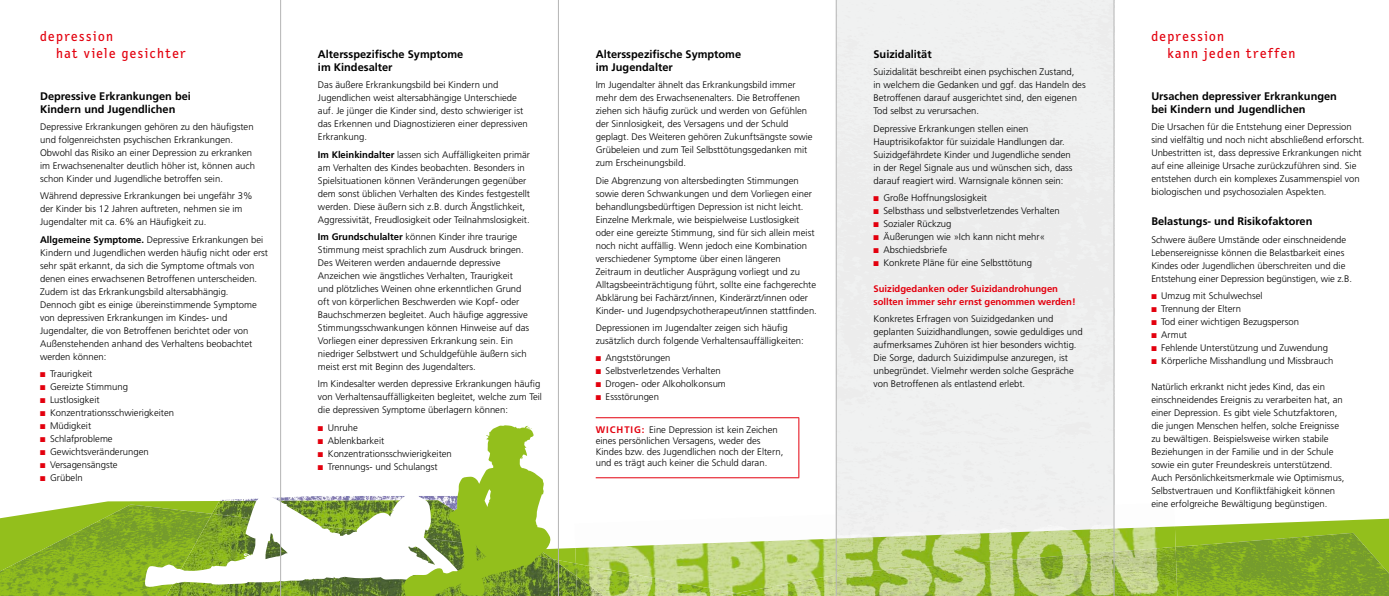
<style>
.page{position:relative;width:1389px;height:596px;background:#fff}
.page>*{position:absolute;margin:0;border:0;box-sizing:border-box;transform-origin:0 0}
.t1{font:14px/16.8px "Letter Gothic Text";letter-spacing:.1em;color:#e3000e}
.t2{font:700 11px/13px "Frutiger LT";color:#000}
.t3{font:300 9.5px/13px "Frutiger LT";color:#000}
.t4{font:700 9.5px/13px "Frutiger LT";color:#e3000e}
.s1{color:#e3000e}
.s2{font-weight:700}
.s3{font-weight:700;color:#e3000e}
</style>
<div class="page">
<svg style="left:1176px;top:518px;width:213px;height:14px"></svg>
<img style="left:1176px;top:532px;width:213px;height:63px">
<svg style="left:0;top:425px;width:576px;height:170px"></svg>
<img style="left:574px;top:502px;width:540px;height:45px">
<div style="left:837px;top:504px;width:277px;height:22px;background:#f0f1f1"></div>
<img style="left:575px;top:526px;width:601px;height:66px">
<img style="left:837px;top:528px;width:277px;height:18px">
<img style="left:736px;top:546px;width:441px;height:49px">
<img style="left:837px;top:551px;width:277px;height:44px">
<img style="left:576px;top:563px;width:160px;height:32px">
<img style="left:721px;top:592px;width:31px;height:3px">
<img style="left:576px;top:575px;width:28px;height:20px">
<hr style="left:596px;top:417px;width:203px;height:1px;background:#e3000e">
<hr style="left:798px;top:418px;width:1px;height:59px;background:#e3000e">
<hr style="left:596px;top:477px;width:203px;height:1px;background:#e3000e">
<hr style="left:1114px;top:0;width:1px;height:595px;background:#b4b4b4">
<hr style="left:836px;top:0;width:1px;height:595px;background:#b4b4b4">
<hr style="left:558px;top:0;width:1px;height:595px;background:#b4b4b4">
<hr style="left:280px;top:0;width:1px;height:595px;background:#b4b4b4">
<h1 class="t1" style="left:56px;top:28px;width:131px;text-indent:-16px">depression<br>hat viele gesichter</h1>
<h1 class="t1" style="left:1151px;top:28px;width:74px">depression</h1>
<p class="t2" style="left:874px;top:48px;width:60px">Suizidalität</p>
<h1 class="t1" style="left:1167px;top:45px;width:130px">kann jeden treffen</h1>
<p class="t3" style="left:874px;top:65px;width:214px">Suizidalität beschreibt einen psychischen Zustand,<br>in welchem die Gedanken und ggf. das Handeln des Betroffenen darauf ausgerichtet sind, den eigenen Tod selbst zu verursachen.</p>
<p class="t3" style="left:874px;top:122px;width:201px">Depressive Erkrankungen stellen einen Hauptrisikofaktor für suizidale Handlungen dar.<br>Suizidgefährdete Kinder und Jugendliche senden in der Regel Signale aus und wünschen sich, dass darauf reagiert wird. Warnsignale können sein:</p>
<p class="t3" style="left:874px;top:191px;width:115px"><span class="s1">■</span> Große Hoffnungslosigkeit</p>
<p class="t3" style="left:874px;top:204px;width:188px"><span class="s1">■</span> Selbsthass und selbstverletzendes Verhalten</p>
<p class="t3" style="left:874px;top:217px;width:80px"><span class="s1">■</span> Sozialer Rückzug</p>
<p class="t3" style="left:874px;top:230px;width:173px"><span class="s1">■</span> Äußerungen wie »Ich kann nicht mehr«</p>
<p class="t3" style="left:874px;top:243px;width:75px"><span class="s1">■</span> Abschiedsbriefe</p>
<p class="t3" style="left:874px;top:256px;width:160px"><span class="s1">■</span> Konkrete Pläne für eine Selbsttötung</p>
<p class="t4" style="left:874px;top:282px;width:204px">Suizidgedanken oder Suizidandrohungen sollten immer sehr ernst genommen werden!</p>
<p class="t3" style="left:874px;top:312px;width:211px">Konkretes Erfragen von Suizidgedanken und geplanten Suizidhandlungen, sowie geduldiges und aufmerksames Zuhören ist hier besonders wichtig.<br>Die Sorge, dadurch Suizidimpulse anzuregen, ist unbegründet. Vielmehr werden solche Gespräche von Betroffenen als entlastend erlebt.</p>
<p class="t2" style="left:318px;top:48px;width:147px">Altersspezifische Symptome im Kindesalter</p>
<p class="t3" style="left:318px;top:78px;width:211px">Das äußere Erkrankungsbild bei Kindern und Jugendlichen weist altersabhängige Unterschiede auf. Je jünger die Kinder sind, desto schwieriger ist das Erkennen und Diagnostizieren einer depressiven Erkrankung.</p>
<p class="t3" style="left:318px;top:148px;width:214px"><span class="s2">Im Kleinkindalter</span> lassen sich Auffälligkeiten primär am Verhalten des Kindes beobachten. Besonders in Spielsituationen können Veränderungen gegenüber dem sonst üblichen Verhalten des Kindes festgestellt werden. Diese äußern sich z.B. durch Ängstlichkeit, Aggressivität, Freudlosigkeit oder Teilnahmslosigkeit.</p>
<p class="t3" style="left:318px;top:230px;width:213px"><span class="s2">Im Grundschulalter</span> können Kinder ihre traurige Stimmung meist sprachlich zum Ausdruck bringen.<br>Des Weiteren werden andauernde depressive Anzeichen wie ängstliches Verhalten, Traurigkeit und plötzliches Weinen ohne erkenntlichen Grund oft von körperlichen Beschwerden wie Kopf- oder Bauchschmerzen begleitet. Auch häufige aggressive Stimmungsschwankungen können Hinweise auf das Vorliegen einer depressiven Erkrankung sein. Ein niedriger Selbstwert und Schuldgefühle äußern sich meist erst mit Beginn des Jugendalters.</p>
<p class="t3" style="left:318px;top:377px;width:226px">Im Kindesalter werden depressive Erkrankungen häufig von Verhaltensauffälligkeiten begleitet, welche zum Teil die depressiven Symptome überlagern können:</p>
<p class="t3" style="left:318px;top:420px;width:42px"><span class="s1">■</span> Unruhe</p>
<p class="t3" style="left:318px;top:433px;width:68px"><span class="s1">■</span> Ablenkbarkeit</p>
<p class="t3" style="left:318px;top:446px;width:135px"><span class="s1">■</span> Konzentrationsschwierigkeiten</p>
<p class="t3" style="left:318px;top:459px;width:121px"><span class="s1">■</span> Trennungs- und Schulangst</p>
<p class="t2" style="left:596px;top:48px;width:147px">Altersspezifische Symptome im Jugendalter</p>
<p class="t3" style="left:596px;top:78px;width:218px">Im Jugendalter ähnelt das Erkrankungsbild immer mehr dem des Erwachsenenalters. Die Betroffenen ziehen sich häufig zurück und werden von Gefühlen der Sinnlosigkeit, des Versagens und der Schuld geplagt. Des Weiteren gehören Zukunftsängste sowie Grübeleien und zum Teil Selbsttötungsgedanken mit zum Erscheinungsbild.</p>
<p class="t3" style="left:596px;top:174px;width:223px">Die Abgrenzung von altersbedingten Stimmungen sowie deren Schwankungen und dem Vorliegen einer behandlungsbedürftigen Depression ist nicht leicht.<br>Einzelne Merkmale, wie beispielweise Lustlosigkeit oder eine gereizte Stimmung, sind für sich allein meist noch nicht auffällig. Wenn jedoch eine Kombination verschiedener Symptome über einen längeren Zeitraum in deutlicher Ausprägung vorliegt und zu Alltagsbeeinträchtigung führt, sollte eine fachgerechte Abklärung bei Fachärzt/innen, Kinderärzt/innen oder Kinder- und Jugendpsychotherapeut/innen stattfinden.</p>
<p class="t3" style="left:596px;top:321px;width:210px">Depressionen im Jugendalter zeigen sich häufig zusätzlich durch folgende Verhaltensauffälligkeiten:</p>
<p class="t3" style="left:596px;top:351px;width:76px"><span class="s1">■</span> Angststörungen</p>
<p class="t3" style="left:596px;top:364px;width:126px"><span class="s1">■</span> Selbstverletzendes Verhalten</p>
<p class="t3" style="left:596px;top:377px;width:132px"><span class="s1">■</span> Drogen- oder Alkoholkonsum</p>
<p class="t3" style="left:596px;top:390px;width:65px"><span class="s1">■</span> Essstörungen</p>
<p class="t3" style="left:596px;top:424px;width:189px;line-height:11px"><span class="s3">WICHTIG:</span> Eine Depression ist kein Zeichen eines persönlichen Versagens, weder des Kindes bzw. des Jugendlichen noch der Eltern, und es trägt auch keiner die Schuld daran.</p>
<p class="t2" style="left:40px;top:89px;width:152px">Depressive Erkrankungen bei<br>Kindern und Jugendlichen</p>
<p class="t3" style="left:40px;top:120px;width:216px">Depressive Erkrankungen gehören zu den häufigsten und folgenreichsten psychischen Erkrankungen.<br>Obwohl das Risiko an einer Depression zu erkranken im Erwachsenenalter deutlich höher ist, können auch schon Kinder und Jugendliche betroffen sein.</p>
<p class="t3" style="left:40px;top:190px;width:214px">Während depressive Erkrankungen bei ungefähr 3% der Kinder bis 12 Jahren auftreten, nehmen sie im<br>Jugendalter mit ca. 6% an Häufigkeit zu.</p>
<p class="t3" style="left:40px;top:233px;width:229px"><span class="s2">Allgemeine Symptome.</span> Depressive Erkrankungen bei Kindern und Jugendlichen werden häufig nicht oder erst sehr spät erkannt, da sich die Symptome oftmals von denen eines erwachsenen Betroffenen unterscheiden.<br>Zudem ist das Erkrankungsbild altersabhängig.<br>Dennoch gibt es einige übereinstimmende Symptome von depressiven Erkrankungen im Kindes- und Jugendalter, die von Betroffenen berichtet oder von Außenstehenden anhand des Verhaltens beobachtet werden können:</p>
<p class="t3" style="left:40px;top:367px;width:54px"><span class="s1">■</span> Traurigkeit</p>
<p class="t3" style="left:40px;top:380px;width:89px"><span class="s1">■</span> Gereizte Stimmung</p>
<p class="t3" style="left:40px;top:393px;width:61px"><span class="s1">■</span> Lustlosigkeit</p>
<p class="t3" style="left:40px;top:406px;width:135px"><span class="s1">■</span> Konzentrationsschwierigkeiten</p>
<p class="t3" style="left:40px;top:419px;width:53px"><span class="s1">■</span> Müdigkeit</p>
<p class="t3" style="left:40px;top:432px;width:74px"><span class="s1">■</span> Schlafprobleme</p>
<p class="t3" style="left:40px;top:445px;width:110px"><span class="s1">■</span> Gewichtsveränderungen</p>
<p class="t3" style="left:40px;top:458px;width:79px"><span class="s1">■</span> Versagensängste</p>
<p class="t3" style="left:40px;top:471px;width:44px"><span class="s1">■</span> Grübeln</p>
<p class="t2" style="left:1151px;top:89px;width:187px">Ursachen depressiver Erkrankungen bei Kindern und Jugendlichen</p>
<p class="t3" style="left:1151px;top:120px;width:215px">Die Ursachen für die Entstehung einer Depression sind vielfältig und noch nicht abschließend erforscht.<br>Unbestritten ist, dass depressive Erkrankungen nicht auf eine alleinige Ursache zurückzuführen sind. Sie entstehen durch ein komplexes Zusammenspiel von biologischen und psychosozialen Aspekten.</p>
<p class="t2" style="left:1151px;top:215px;width:163px">Belastungs- und Risikofaktoren</p>
<p class="t3" style="left:1151px;top:233px;width:202px">Schwere äußere Umstände oder einschneidende Lebensereignisse können die Belastbarkeit eines Kindes oder Jugendlichen überschreiten und die Entstehung einer Depression begünstigen, wie z.B.</p>
<p class="t3" style="left:1151px;top:289px;width:113px"><span class="s1">■</span> Umzug mit Schulwechsel</p>
<p class="t3" style="left:1151px;top:302px;width:91px"><span class="s1">■</span> Trennung der Eltern</p>
<p class="t3" style="left:1151px;top:315px;width:149px"><span class="s1">■</span> Tod einer wichtigen Bezugsperson</p>
<p class="t3" style="left:1151px;top:328px;width:37px"><span class="s1">■</span> Armut</p>
<p class="t3" style="left:1151px;top:341px;width:178px"><span class="s1">■</span> Fehlende Unterstützung und Zuwendung</p>
<p class="t3" style="left:1151px;top:354px;width:184px"><span class="s1">■</span> Körperliche Misshandlung und Missbrauch</p>
<p class="t3" style="left:1151px;top:380px;width:195px">Natürlich erkrankt nicht jedes Kind, das ein einschneidendes Ereignis zu verarbeiten hat, an einer Depression. Es gibt viele Schutzfaktoren, die jungen Menschen helfen, solche Ereignisse zu bewältigen. Beispielsweise wirken stabile Beziehungen in der Familie und in der Schule sowie ein guter Freundeskreis unterstützend.<br>Auch Persönlichkeitsmerkmale wie Optimismus, Selbstvertrauen und Konfliktfähigkeit können eine erfolgreiche Bewältigung begünstigen.</p>
</div>
